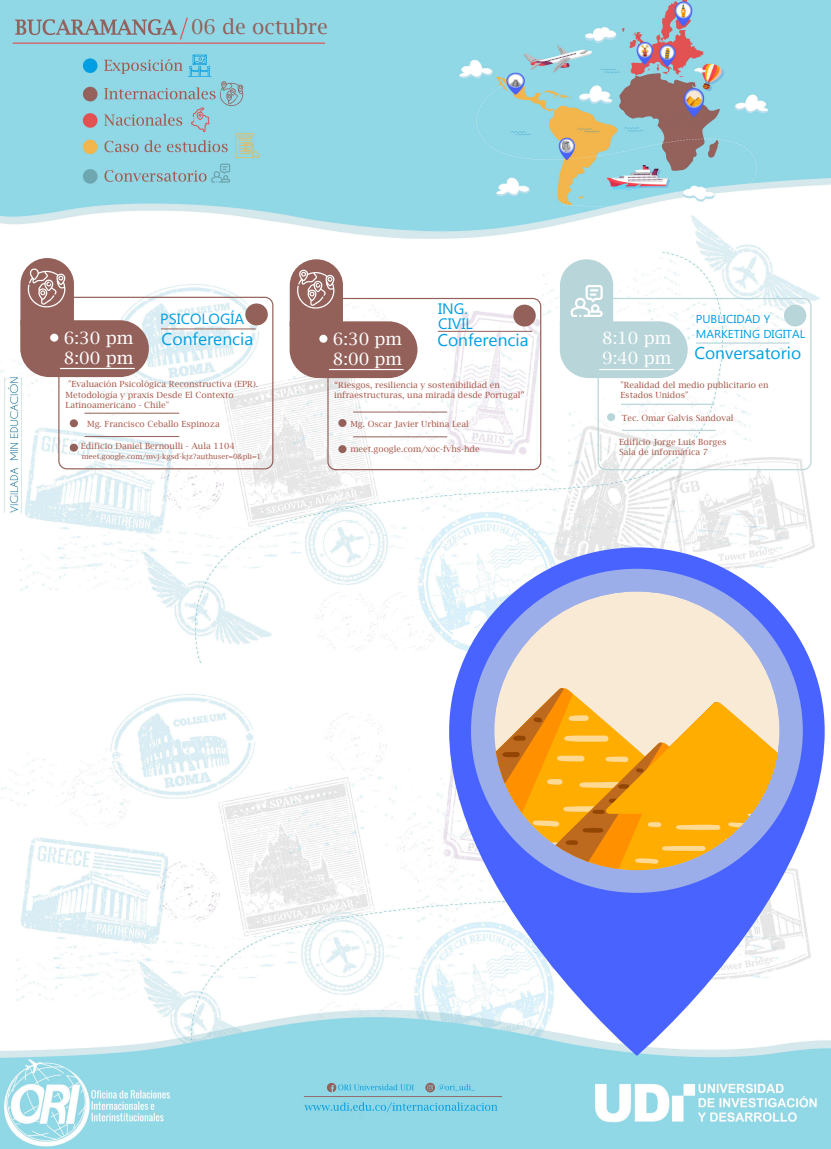
<style>
.page{position:relative;width:831px;height:1149px;background:#fff}
.page>*{position:absolute;margin:0;border:0;box-sizing:border-box;transform-origin:0 0}
.t1{font:20.4px "Lucida Bright";color:#93615a}
.t2{font:17.01px "Lucida Bright";color:#fff}
.t3{font:17.01px "Microsoft New Tai Lue";color:#009fe3}
.t4{font:16.98px/20.4px "Lucida Bright";color:#fff}
.t5{font:16.98px "Microsoft New Tai Lue";color:#009fe3}
.t6{font:15.18px/14.5px "Microsoft Phags Pa";color:#009fe3}
.t7{font:14.73px "Microsoft Phags Pa";color:#009fe3}
.t8{font:11.52px/14.5px "Microsoft Phags Pa";color:#009fe3}
.t9{font:8.49px/10.2px "Lucida Bright";color:#a8584a}
.t10{font:7.2px "Lucida Bright";color:#a8584a}
</style>
<div class="page">
<img style="left:0;top:0;width:831px;height:1149px">
<div style="left:327px;top:298px;width:214px;height:172px;border:1px solid #93615a;border-radius:8px"></div>
<svg style="left:290px;top:259px;width:127px;height:119px"></svg>
<div style="left:319px;top:335px;width:8px;height:8px;background:#fff;border-radius:50%"></div>
<hr style="left:329px;top:369px;width:74px;height:1px;background:#fff">
<div style="left:513px;top:305px;width:23px;height:22px;background:#93615a;border-radius:50%"></div>
<hr style="left:353px;top:412px;width:94px;height:1px;background:#93615a">
<hr style="left:353px;top:436px;width:94px;height:1px;background:#93615a">
<div style="left:338px;top:445px;width:9px;height:8px;background:#93615a;border-radius:50%"></div>
<div style="left:338px;top:419px;width:9px;height:8px;background:#93615a;border-radius:50%"></div>
<svg style="left:349px;top:446px;width:127px;height:7px"></svg>
<hr style="left:438px;top:331px;width:94px;height:1px;background:#93615a">
<div style="left:598px;top:298px;width:214px;height:172px;border:1px solid #b8d5d9;border-radius:8px"></div>
<hr style="left:696px;top:342px;width:94px;height:2px;background:#b8d5d9">
<hr style="left:622px;top:430px;width:94px;height:1px;background:#b8d5d9">
<hr style="left:621px;top:404px;width:94px;height:1px;background:#b8d5d9">
<div style="left:607px;top:413px;width:8px;height:8px;background:#b8d5d9;border-radius:50%"></div>
<div style="left:784px;top:305px;width:22px;height:22px;background:#b8d5d9;border-radius:50%"></div>
<svg style="left:560px;top:259px;width:128px;height:119px"></svg>
<svg style="left:449px;top:547px;width:376px;height:509px;fill:#4863ff"></svg>
<div style="left:471px;top:569px;width:332px;height:324px;background:#9baeea;border-radius:50%"></div>
<svg style="left:494px;top:591px;width:286px;height:97px;fill:#f9ead5"></svg>
<svg style="left:494px;top:688px;width:286px;height:182px;background:#e2ae59"></svg>
<div style="left:58px;top:297px;width:215px;height:172px;border:1px solid #93615a;border-radius:8px"></div>
<hr style="left:161px;top:328px;width:94px;height:1px;background:#93615a">
<svg style="left:20px;top:258px;width:129px;height:119px"></svg>
<div style="left:50px;top:334px;width:8px;height:8px;background:#fff;border-radius:50%"></div>
<hr style="left:60px;top:368px;width:74px;height:1px;background:#fff">
<div style="left:245px;top:303px;width:23px;height:22px;background:#93615a;border-radius:50%"></div>
<hr style="left:85px;top:413px;width:94px;height:1px;background:#93615a">
<hr style="left:85px;top:436px;width:94px;height:1px;background:#93615a">
<div style="left:70px;top:444px;width:8px;height:8px;background:#93615a;border-radius:50%"></div>
<div style="left:70px;top:419px;width:8px;height:8px;background:#93615a;border-radius:50%"></div>
<svg style="left:82px;top:456px;width:88px;height:3px"></svg>
<svg style="left:177px;top:455px;width:88px;height:4px"></svg>
<h1 class="t1" style="left:191px;top:15px;width:138px">06 de octubre</h1>
<h3 class="t7" style="left:160px;top:309px;width:85px">PSICOLOGÍA</h3>
<h2 class="t2" style="left:64px;top:328px;width:71px">6:30 pm</h2>
<h2 class="t3" style="left:162px;top:329px;width:93px">Conferencia</h2>
<h2 class="t2" style="left:64px;top:348px;width:71px">8:00 pm</h2>
<p class="t9" style="left:66px;top:379px;width:194px;text-indent:3px">"Evaluación Psicológica Reconstructiva (EPR).<br>Metodología y praxis Desde El Contexto<br>Latinoamericano - Chile"</p>
<p class="t9" style="left:87px;top:419px;width:134px">Mg. Francisco Ceballo Espinoza</p>
<p class="t9" style="left:81px;top:441px;width:155px">Edificio Daniel Bernoulli - Aula 1104</p>
<p class="t10" style="left:82px;top:452px;width:181px">meet.google.com/mvj-kgsd-kjz?authuser=0&amp;pli=1</p>
<h3 class="t6" style="left:438px;top:301px;width:36px">ING.<br>CIVIL</h3>
<h3 class="t4" style="left:333px;top:329px;width:71px">6:30 pm<br>8:00 pm</h3>
<p class="t9" style="left:334px;top:380px;width:192px">“Riesgos, resiliencia y sostenibilidad en infraestructuras, una mirada desde Portugal”</p>
<p class="t9" style="left:350px;top:418px;width:120px">Mg. Oscar Javier Urbina Leal</p>
<p class="t9" style="left:350px;top:443px;width:131px">meet.google.com/xoc-fvhs-hde</p>
<h3 class="t5" style="left:437px;top:330px;width:93px">Conferencia</h3>
<h3 class="t4" style="left:602px;top:328px;width:71px">8:10 pm<br>9:40 pm</h3>
<h3 class="t8" style="left:696px;top:311px;width:111px">PUBLICIDAD Y<br>MARKETING DIGITAL</h3>
<h3 class="t5" style="left:694px;top:343px;width:108px">Conversatorio</h3>
<p class="t9" style="left:620px;top:380px;width:150px">"Realidad del medio publicitario en<br>Estados Unidos"</p>
<p class="t9" style="left:619px;top:437px;width:109px">Edificio Jorge Luis Borges<br>Sala de informática 7</p>
<p class="t9" style="left:622px;top:413px;width:113px">Tec. Omar Galvis Sandoval</p>
</div>
